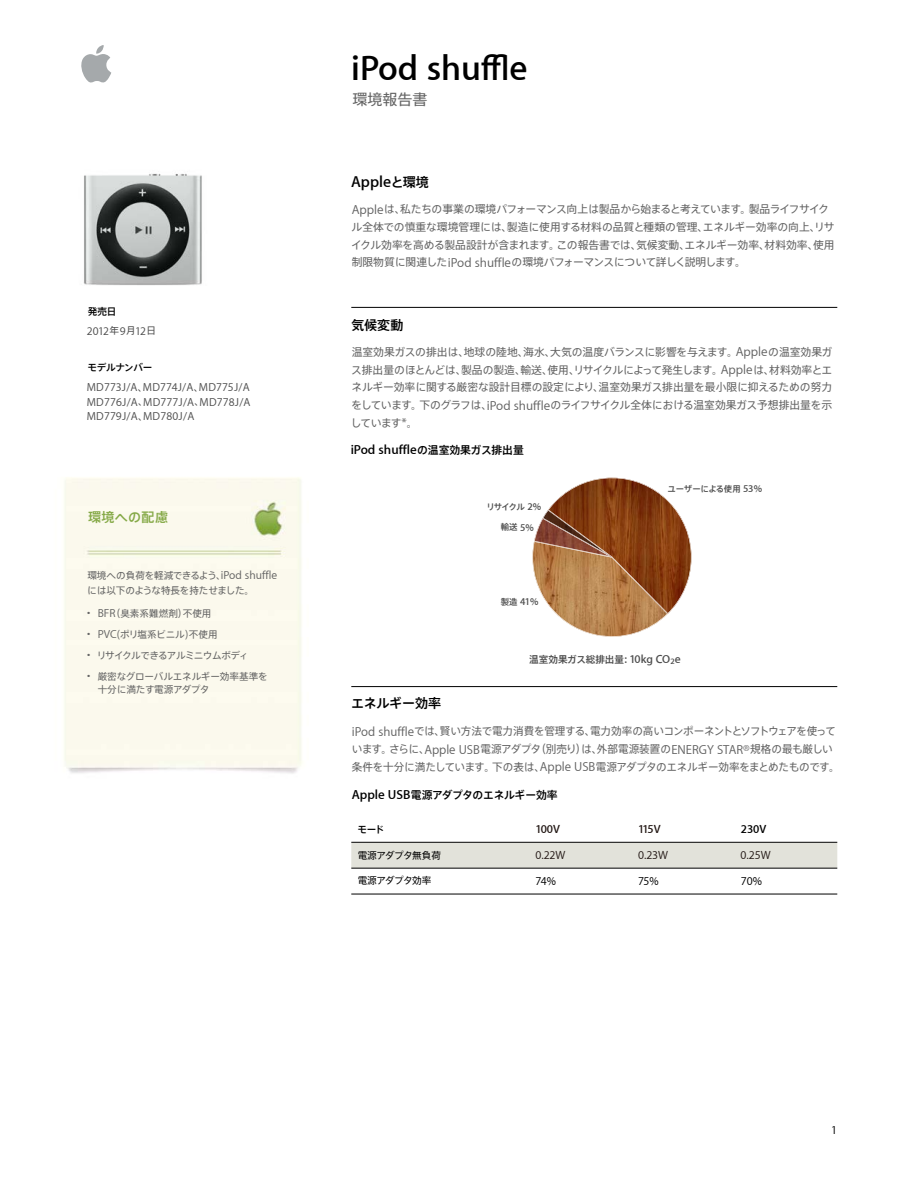
<style>
.page{position:relative;width:918px;height:1188px;background:#fff}
.page>*{position:absolute;margin:0;border:0;box-sizing:border-box;transform-origin:0 0}
.t1{font:600 36px "Myriad Set";color:#000}
.t2{font:600 16.05px "Myriad Set";color:#000}
.t3{font:15px "Axis Std";color:#636363}
.t4{font:600 13.35px "Myriad Set";color:#000}
.t5{font:500 13.05px "Axis Std";letter-spacing:-.01em;color:#000}
.t6{font:500 13.05px "Axis Std";letter-spacing:.025em;color:#85a947}
.t7{font:12px "Myriad Set Text";letter-spacing:-.005em;color:#231815}
.t8{font:12px "Myriad Set Text";color:#000}
.t9{font:600 12px "Myriad Set";color:#231815}
.t10{font:600 12px "Myriad Set";color:#000}
.t11{font:11.85px/14.4px "Myriad Set Text";letter-spacing:.02em;color:#4d4d4d;text-align:justify}
.t12{font:10.8px/17.7px "Axis Std";letter-spacing:-.03em;color:#636363;text-align:justify}
.t13{font:10.8px/17.7px "Axis Std";letter-spacing:-.01em;color:#636363}
.t14{font:500 10.8px "Axis Std";letter-spacing:-.03em;color:#000}
.t15{font:600 10.35px "Myriad Set";color:#4d4d4d}
.t16{font:9.6px/14.9px "Axis Std";letter-spacing:-.025em;color:#636363}
.t17{font:500 9.6px "Axis Std";color:#4d4d4d}
.t18{font:9.6px "Axis Std";letter-spacing:-.075em;color:#636363}
.t19{font:9.6px "Axis Std";letter-spacing:-.04em;color:#000}
.t20{font:9.6px "Axis Std";color:#636363}
.t21{font:500 9.6px "Axis Std";letter-spacing:-.03em;color:#000}
.t22{font:500 8.4px "Axis Std";letter-spacing:-.025em;color:#4d4d4d}
.t23{font:500 8.4px "Axis Std";letter-spacing:-.045em;color:#4d4d4d}
.s1{font-family:"Axis Std";font-size:9.6px}
.s2{font-family:"Myriad Set Text";font-size:11.85px}
.s3{font-family:"Axis Std";font-weight:500;font-size:13.05px}
.s4{font-family:"Myriad Set Text";font-size:13.35px}
.s5{font-family:"Axis Std";font-weight:500;font-size:10.8px}
.s6{font-family:"Myriad Set";font-weight:600;font-size:10.35px}
.s7{font-family:"Axis Std";font-weight:500;font-size:8.4px}
.s8{font-family:"Myriad Set";font-weight:600;font-size:11.85px}
.s9{font-family:"Myriad Set";font-weight:600;font-size:13.35px}
</style>
<div class="page">
<div style="left:64px;top:477px;width:238px;height:160px;background:#fbf9ed"></div>
<div style="left:351px;top:843px;width:486px;height:25px;background:#e2e2da"></div>
<hr style="left:351px;top:894px;width:486px;height:1px;background:#000">
<hr style="left:351px;top:868px;width:486px;height:1px;background:#000">
<hr style="left:351px;top:842px;width:486px;height:1px;background:#000">
<hr style="left:351px;top:307px;width:486px;height:1px;background:#000">
<hr style="left:351px;top:686px;width:486px;height:1px;background:#000">
<svg style="left:81px;top:45px;width:30px;height:37px"></svg>
<img style="left:83px;top:173px;width:119px;height:112px">
<svg style="left:532px;top:478px;width:160px;height:159px"></svg>
<p class="t21" style="left:88px;top:304px;width:30px">発売日</p>
<p class="t11" style="left:87px;top:323px;width:71px">2012<span class="s1">年</span>9<span class="s1">月</span>12<span class="s1">日</span></p>
<p class="t21" style="left:88px;top:361px;width:66px">モデルナンバー</p>
<p class="t11" style="left:87px;top:380px;width:165px">MD773J/A<span class="s1">、</span>MD774J/A<span class="s1">、</span>MD775J/A MD776J/A<span class="s1">、</span>MD777J/A<span class="s1">、</span>MD778J/A MD779J/A<span class="s1">、</span>MD780J/A</p>
<p class="t6" style="left:88px;top:508px;width:81px">環境への配慮</p>
<p class="t16" style="left:87px;top:567px;width:191px">環境への負荷を軽減できるよう、<span class="s2">iPod shuffle</span>には以下のような特長を持たせました。</p>
<p class="t20" style="left:87px;top:606px;width:126px"><span class="s2">• BFR</span>（臭素系難燃剤）不使用</p>
<p class="t16" style="left:87px;top:626px;width:132px"><span class="s2">• PVC(</span>ポリ塩系ビニル<span class="s2">)</span>不使用</p>
<p class="t18" style="left:87px;top:648px;width:163px"><span class="s2">•</span> リサイクルできるアルミニウムボディ</p>
<p class="t16" style="left:98px;top:669px;width:172px;line-height:13.5px;text-indent:-10px"><span class="s2">•</span> 厳密なグローバルエネルギー効率基準を十分に満たす電源アダプタ</p>
<h1 class="t1" style="left:351px;top:45px;width:178px">iPod shuπe</h1>
<h3 class="t3" style="left:352px;top:88px;width:77px">環境報告書</h3>
<h2 class="t2" style="left:351px;top:172px;width:79px">Apple<span class="s3">と環境</span></h2>
<p class="t13" style="left:351px;top:200px;width:485px"><span class="s4">Apple</span>は、私たちの事業の環境パフォーマンス向上は製品から始まると考えています。製品ライフサイクル全体での慎重な環境管理には、製造に使用する材料の品質と種類の管理、エネルギー効率の向上、リサイクル効率を高める製品設計が含まれます。この報告書では、気候変動、エネルギー効率、材料効率、使用制限物質に関連した<span class="s4">iPod shuffle</span>の環境パフォーマンスについて詳しく説明します。</p>
<p class="t5" style="left:351px;top:315px;width:54px">気候変動</p>
<p class="t12" style="left:351px;top:342px;width:483px">温室効果ガスの排出は、地球の陸地、海水、大気の温度バランスに影響を与えます。<span class="s4">Apple</span>の温室効果ガス排出量のほとんどは、製品の製造、輸送、使用、リサイクルによって発生します。<span class="s4">Apple</span>は、材料効率とエネルギー効率に関する厳密な設計目標の設定により、温室効果ガス排出量を最小限に抑えるための努力をしています。下のグラフは、<span class="s4">iPod shuffle</span>のライフサイクル全体における温室効果ガス予想排出量を示しています<span class="s4">*</span>。</p>
<p class="t4" style="left:351px;top:441px;width:175px">iPod shuffle<span class="s5">の温室効果ガス排出量</span></p>
<p class="t23" style="left:486px;top:500px;width:56px">リサイクル <span class="s6">2%</span></p>
<p class="t23" style="left:501px;top:521px;width:34px">輸送 <span class="s6">5%</span></p>
<p class="t15" style="left:501px;top:595px;width:39px"><span class="s7">製造</span> 41%</p>
<p class="t22" style="left:667px;top:482px;width:96px">ユーザーによる使用 <span class="s6">53%</span></p>
<p class="t5" style="left:351px;top:694px;width:92px">エネルギー効率</p>
<p class="t17" style="left:529px;top:652px;width:153px">温室効果ガス総排出量<span class="s8">: 10kg CO</span><sub>2</sub><span class="s8">e</span></p>
<p class="t12" style="left:352px;top:722px;width:489px;text-align:left"><span class="s4">iPod shuffle</span>では、賢い方法で電力消費を管理する、電力効率の高いコンポーネントとソフトウェアを使っています。さらに、<span class="s4">Apple USB</span>電源アダプタ（別売り）は、外部電源装置の<span class="s4">ENERGY STAR®</span>規格の最も厳しい条件を十分に満たしています。下の表は、<span class="s4">Apple USB</span>電源アダプタのエネルギー効率をまとめたものです。</p>
<p class="t14" style="left:352px;top:787px;width:207px"><span class="s9">Apple USB</span>電源アダプタのエネルギー効率</p>
<p class="t9" style="left:536px;top:821px;width:26px">V001</p>
<p class="t9" style="left:638px;top:821px;width:24px">V511</p>
<p class="t10" style="left:741px;top:821px;width:27px">230V</p>
<p class="t19" style="left:358px;top:848px;width:85px">電源アダプタ無負荷</p>
<p class="t19" style="left:358px;top:873px;width:75px">電源アダプタ効率</p>
<p class="t21" style="left:358px;top:822px;width:28px">モード</p>
<p class="t7" style="left:535px;top:847px;width:32px">0.22W</p>
<p class="t7" style="left:638px;top:847px;width:31px">0.23W</p>
<p class="t7" style="left:741px;top:847px;width:32px">0.25W</p>
<p class="t8" style="left:535px;top:873px;width:22px">74%</p>
<p class="t8" style="left:638px;top:873px;width:22px">75%</p>
<p class="t8" style="left:741px;top:873px;width:23px">70%</p>
<p class="t8" style="left:831px;top:1123px;width:7px">1</p>
</div>
